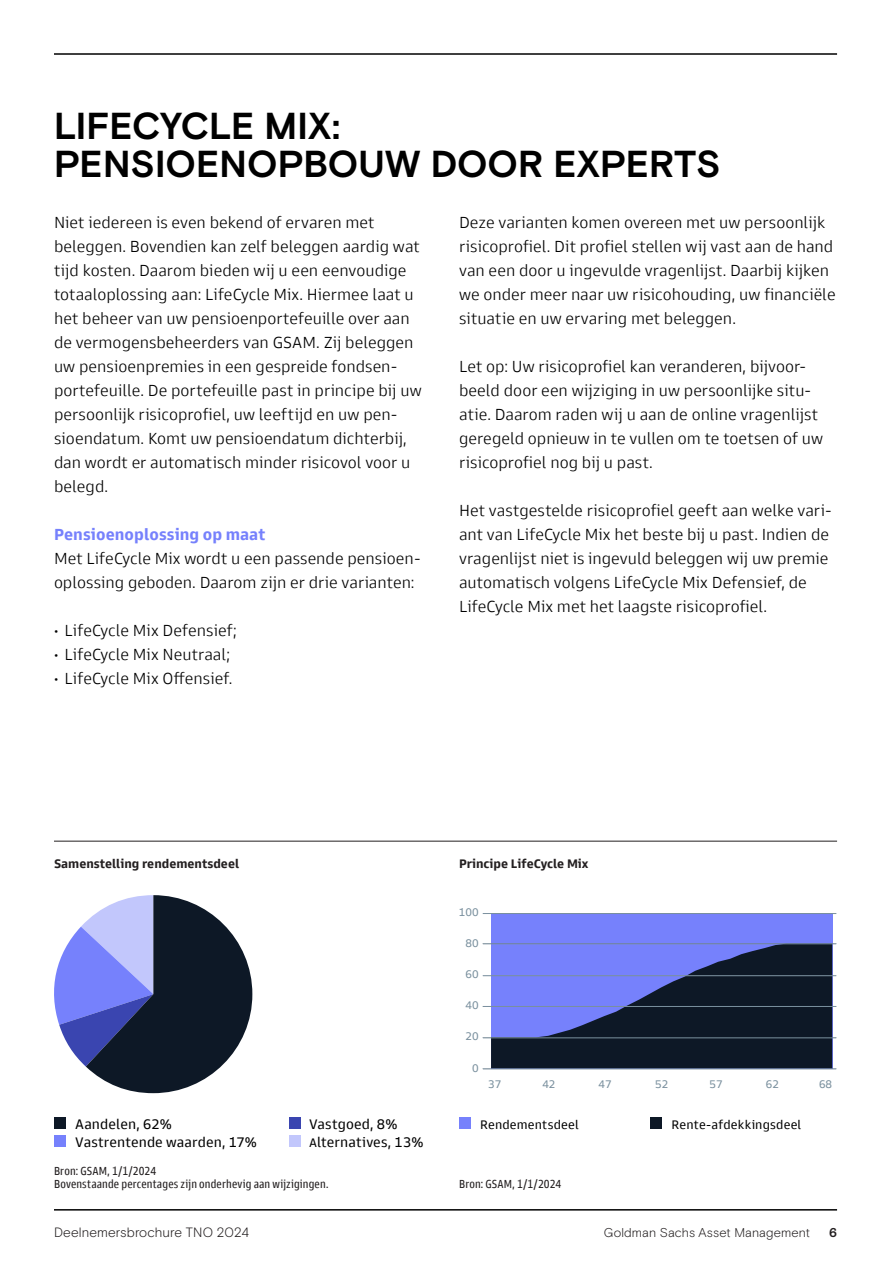
<style>
.page{position:relative;width:893px;height:1263px;background:#fff}
.page>*{position:absolute;margin:0;border:0;box-sizing:border-box;transform-origin:0 0}
.Headline_Style_1_H1{font:700 37.5px/37.5px "Basis Grotesque Pro";color:#000}
.Body_Copy_1_light_11{font:300 16.5px/24px "Goldman Sans";color:#000}
.Heading_II{font:700 16.5px "Goldman Sans";letter-spacing:.005em;color:#7681fc}
.Body_Copy_2_regular{font:14.25px "Goldman Sans";letter-spacing:.005em;color:#000}
.t1{font:300 13.5px "Basis Grotesque Pro";letter-spacing:.005em;color:#231f20}
.Heading_III__title_c{font:700 12.75px "Goldman Sans";color:#231f20}
.Body_Copy_2_regular-2{font:12.75px "Goldman Sans";letter-spacing:.015em;color:#000}
.t2{font:300 12.75px "Basis Grotesque Pro";letter-spacing:.01em;color:#231f20}
.t3{font:700 12.75px "Basis Grotesque Pro";color:#231f20}
.t4{font:12px/13.5px "Goldman Sans Condensed";letter-spacing:.015em;color:#231f20}
.t5{font:11.4px "Goldman Sans";color:#7a909e}
.s1{font-family:"Basis Grotesque Pro"}
.s2{font-size:12.75px}
</style>
<div class="page">
<div style="left:459px;top:1118px;width:11px;height:11px;background:#7681fc"></div>
<div style="left:650px;top:1118px;width:12px;height:11px;background:#0d1826"></div>
<div style="left:289px;top:1118px;width:12px;height:11px;background:#3a45b0"></div>
<div style="left:289px;top:1136px;width:12px;height:11px;background:#c2c7fc"></div>
<div style="left:54px;top:1118px;width:11px;height:11px;background:#0d1826"></div>
<div style="left:54px;top:1136px;width:11px;height:11px;background:#7681fc"></div>
<div style="left:491px;top:913px;width:341px;height:156px;background:#7681fc"></div>
<svg style="left:491px;top:944px;width:341px;height:124px"></svg>
<hr style="left:483px;top:1037px;width:353px;height:1px;background:#7a909e">
<hr style="left:483px;top:1006px;width:353px;height:1px;background:#7a909e">
<hr style="left:483px;top:943px;width:353px;height:1px;background:#7a909e">
<hr style="left:483px;top:975px;width:353px;height:1px;background:#7a909e">
<hr style="left:483px;top:1068px;width:353px;height:1px;background:#7a909e">
<hr style="left:483px;top:913px;width:353px;height:1px;background:#7a909e">
<svg style="left:54px;top:895px;width:198px;height:198px"></svg>
<hr style="left:54px;top:841px;width:783px;height:1px;background:#231f20">
<hr style="left:54px;top:53px;width:783px;height:2px;background:#000">
<hr style="left:54px;top:1209px;width:783px;height:1px;background:#000">
<p class="Headline_Style_1_H1" style="left:54px;top:109px;width:668px">LIFECYCLE MIX:<br>PENSIOENOPBOUW DOOR EXPERTS</p>
<p class="Body_Copy_1_light_11" style="left:54px;top:210px;width:369px">Niet iedereen is even bekend of ervaren met beleggen. Bovendien kan zelf beleggen aardig wat tijd kosten. Daarom bieden wij u een eenvoudige totaaloplossing aan: LifeCycle Mix. Hiermee laat u het beheer van uw pensioenportefeuille over aan de vermogensbeheerders van GSAM. Zij beleggen uw pensioenpremies in een gespreide fondsen&shy;portefeuille. De portefeuille past in principe bij uw persoonlijk risicoprofiel, uw leeftijd en uw pen&shy;sioendatum. Komt uw pensioendatum dichterbij, dan wordt er automatisch minder risicovol voor u belegd.</p>
<p class="Heading_II" style="left:54px;top:523px;width:213px">Pensioenoplossing op maat</p>
<p class="Body_Copy_1_light_11" style="left:54px;top:546px;width:368px">Met LifeCycle Mix wordt u een passende pensioen&shy;oplossing geboden. Daarom zijn er drie varianten:</p>
<p class="Body_Copy_1_light_11" style="left:54px;top:618px;width:184px"><span class="s1">•</span> LifeCycle Mix Defensief;</p>
<p class="Body_Copy_1_light_11" style="left:54px;top:642px;width:178px"><span class="s1">•</span> LifeCycle Mix Neutraal;</p>
<p class="Body_Copy_1_light_11" style="left:54px;top:666px;width:180px"><span class="s1">•</span> LifeCycle Mix Offensief.</p>
<p class="Body_Copy_1_light_11" style="left:459px;top:210px;width:378px">Deze varianten komen overeen met uw persoonlijk risicoprofiel. Dit profiel stellen wij vast aan de hand van een door u ingevulde vragenlijst. Daarbij kijken we onder meer naar uw risicohouding, uw financiële situatie en uw ervaring met beleggen.</p>
<p class="Body_Copy_1_light_11" style="left:459px;top:354px;width:366px">Let op: Uw risicoprofiel kan veranderen, bijvoor&shy;beeld door een wijziging in uw persoonlijke situ&shy;atie. Daarom raden wij u aan de online vragenlijst geregeld opnieuw in te vullen om te toetsen of uw risicoprofiel nog bij u past.</p>
<p class="Body_Copy_1_light_11" style="left:459px;top:498px;width:374px">Het vastgestelde risicoprofiel geeft aan welke vari&shy;ant van LifeCycle Mix het beste bij u past. Indien de vragenlijst niet is ingevuld beleggen wij uw premie automatisch volgens LifeCycle Mix Defensief, de LifeCycle Mix met het laagste risicoprofiel.</p>
<p class="Heading_III__title_c" style="left:54px;top:856px;width:187px">Samenstelling rendementsdeel</p>
<p class="Heading_III__title_c" style="left:459px;top:856px;width:131px">Principe LifeCycle Mix</p>
<p class="Body_Copy_2_regular" style="left:75px;top:1115px;width:98px">Aandelen, 62%</p>
<p class="Body_Copy_2_regular" style="left:309px;top:1115px;width:90px">Vastgoed, 8%</p>
<p class="Body_Copy_2_regular" style="left:75px;top:1133px;width:183px">Vastrentende waarden, 17%</p>
<p class="Body_Copy_2_regular" style="left:309px;top:1133px;width:116px"><span class="s2">A</span>lternatives, 13%</p>
<p class="t4" style="left:54px;top:1164px;width:276px">Bron: GSAM, 1/1/2024<br>Bovenstaande percentages zijn onderhevig aan wijzigingen.</p>
<p class="t5" style="left:459px;top:905px;width:21px">100</p>
<p class="t5" style="left:465px;top:936px;width:15px">80</p>
<p class="t5" style="left:465px;top:967px;width:15px">60</p>
<p class="t5" style="left:465px;top:998px;width:15px">40</p>
<p class="t5" style="left:465px;top:1029px;width:15px">20</p>
<p class="t5" style="left:472px;top:1060px;width:8px">0</p>
<p class="t5" style="left:488px;top:1077px;width:15px">37</p>
<p class="t5" style="left:542px;top:1077px;width:15px">42</p>
<p class="t5" style="left:599px;top:1077px;width:15px">47</p>
<p class="t5" style="left:655px;top:1077px;width:15px">52</p>
<p class="t5" style="left:709px;top:1077px;width:15px">57</p>
<p class="t5" style="left:766px;top:1077px;width:15px">62</p>
<p class="t5" style="left:819px;top:1077px;width:15px">68</p>
<p class="Body_Copy_2_regular-2" style="left:480px;top:1117px;width:100px">Rendementsdeel</p>
<p class="Body_Copy_2_regular-2" style="left:672px;top:1117px;width:131px">Rente-afdekkingsdeel</p>
<p class="t4" style="left:459px;top:1177px;width:104px">Bron: GSAM, 1/1/2024</p>
<p class="t1" style="left:54px;top:1224px;width:197px">Deelnemersbrochure TNO 2024</p>
<p class="t2" style="left:604px;top:1225px;width:208px">Goldman Sachs Asset Management</p>
<p class="t3" style="left:829px;top:1225px;width:9px">6</p>
</div>
